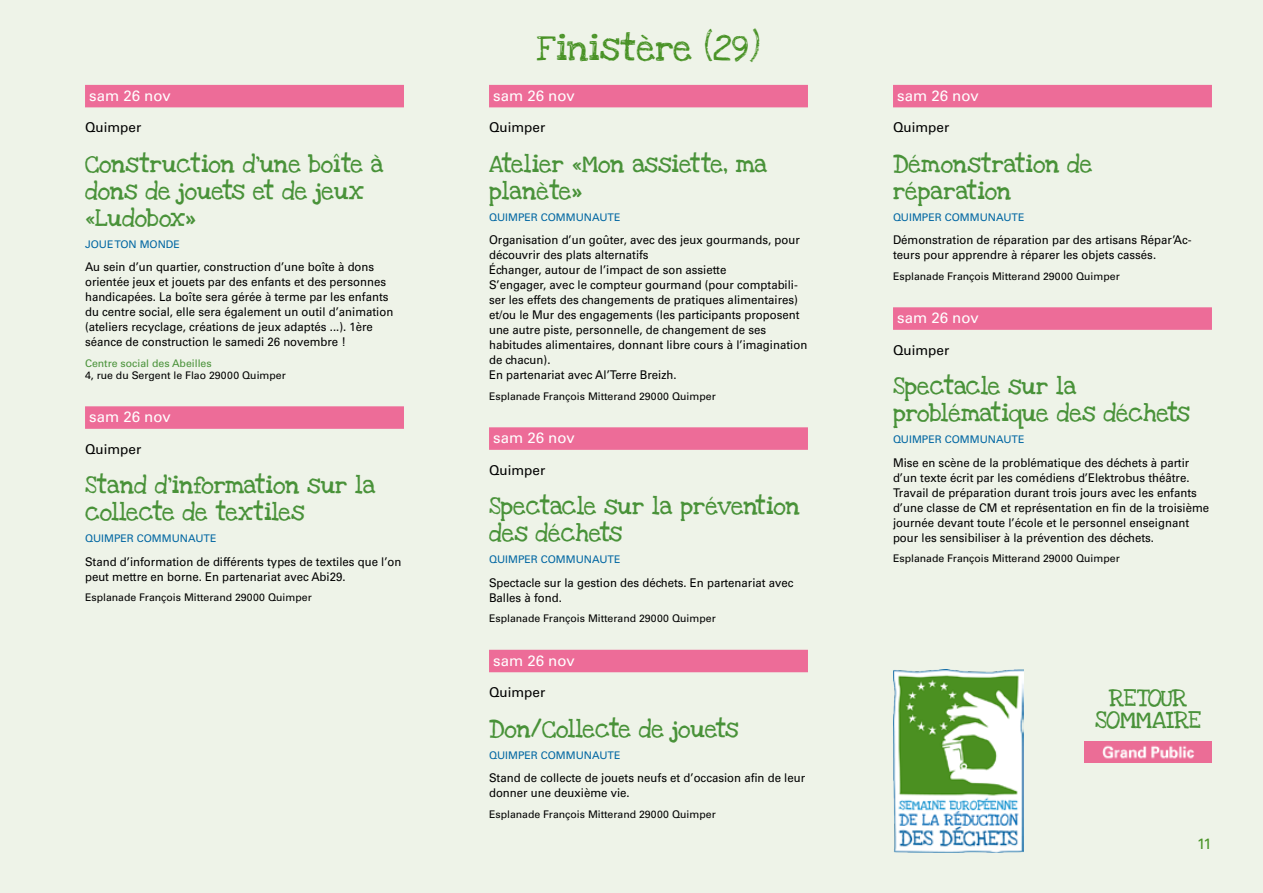
<style>
.page{position:relative;width:1263px;height:893px;background:#eef3e8}
.page>*{position:absolute;margin:0;border:0;box-sizing:border-box;transform-origin:0 0}
.t1{font:27px "Love Ya Like A Sister";color:#489225}
.t2{font:18px/27px "Love Ya Like A Sister Solid";color:#499239}
.t3{font:18px/22.5px "Love Ya Like A Sister Solid";letter-spacing:-.03em;color:#499239;text-align:center}
.t4{font:15px "Univers LT Std";color:#fff}
.t5{font:15px "Univers LT Std";color:#489225}
.t6{font:13.5px "Univers LT Std";color:#000}
.t7{font:12px/15px "Univers LT Std";color:#000;scale:.95 1}
.t8{font:10.5px "Univers LT Std";color:#000}
.t9{font:10.5px "Univers LT Std";color:#0066a2}
.t10{font:10.5px "Univers LT Std";color:#499239}
</style>
<div class="page">
<img style="left:893px;top:670px;width:131px;height:183px">
<div style="left:85px;top:85px;width:319px;height:22px;background:#ed6c98"></div>
<div style="left:85px;top:406px;width:319px;height:23px;background:#ed6c98"></div>
<div style="left:489px;top:85px;width:319px;height:22px;background:#ed6c98"></div>
<div style="left:489px;top:427px;width:319px;height:23px;background:#ed6c98"></div>
<div style="left:489px;top:650px;width:319px;height:22px;background:#ed6c98"></div>
<div style="left:893px;top:85px;width:319px;height:22px;background:#ed6c98"></div>
<div style="left:893px;top:307px;width:319px;height:23px;background:#ed6c98"></div>
<img style="left:1084px;top:741px;width:128px;height:22px">
<p class="t4" style="left:89px;top:87px;width:83px">sam 26 nov</p>
<p class="t6" style="left:85px;top:119px;width:58px">Quimper</p>
<h2 class="t2" style="left:85px;top:151px;width:300px">Construction d’une boîte à dons de jouets et de jeux «Ludobox»</h2>
<p class="t9" style="left:85px;top:238px;width:96px">JOUE TON MONDE</p>
<p class="t7" style="left:85px;top:260px;width:326px">Au sein d’un quartier, construction d’une boîte à dons orientée jeux et jouets par des enfants et des personnes handicapées. La boîte sera gérée à terme par les enfants du centre social, elle sera également un outil d’animation (ateliers recyclage, créations de jeux adaptés ...). 1ère séance de construction le samedi 26 novembre !</p>
<p class="t10" style="left:85px;top:357px;width:128px">Centre social des Abeilles</p>
<p class="t8" style="left:85px;top:369px;width:202px">4, rue du Sergent le Flao 29000 Quimper</p>
<p class="t4" style="left:89px;top:408px;width:83px">sam 26 nov</p>
<p class="t6" style="left:85px;top:441px;width:58px">Quimper</p>
<h2 class="t2" style="left:85px;top:472px;width:292px">Stand d’information sur la collecte de textiles</h2>
<p class="t9" style="left:85px;top:532px;width:133px">QUIMPER COMMUNAUTE</p>
<p class="t7" style="left:85px;top:554px;width:335px">Stand d’information de différents types de textiles que l’on peut mettre en borne. En partenariat avec Abi29.</p>
<p class="t8" style="left:85px;top:591px;width:228px">Esplanade François Mitterand 29000 Quimper</p>
<h1 class="t1" style="left:536px;top:26px;width:226px">F inistère (29)</h1>
<p class="t4" style="left:493px;top:87px;width:83px">sam 26 nov</p>
<p class="t6" style="left:489px;top:119px;width:58px">Quimper</p>
<h2 class="t2" style="left:489px;top:151px;width:280px">Atelier «Mon assiette, ma planète»</h2>
<p class="t9" style="left:489px;top:211px;width:133px">QUIMPER COMMUNAUTE</p>
<p class="t7" style="left:489px;top:233px;width:336px">Organisation d’un goûter, avec des jeux gourmands, pour découvrir des plats alternatifs<br>Échanger, autour de l’impact de son assiette<br>S’engager, avec le compteur gourmand (pour comptabili&shy;ser les effets des changements de pratiques alimentaires) et/ou le Mur des engagements (les participants proposent une autre piste, personnelle, de changement de ses habitudes alimentaires, donnant libre cours à l’imagination de chacun).<br>En partenariat avec Al’Terre Breizh.</p>
<p class="t8" style="left:489px;top:390px;width:228px">Esplanade François Mitterand 29000 Quimper</p>
<p class="t4" style="left:493px;top:429px;width:83px">sam 26 nov</p>
<p class="t6" style="left:489px;top:462px;width:58px">Quimper</p>
<h2 class="t2" style="left:489px;top:493px;width:312px">Spectacle sur la prévention des déchets</h2>
<p class="t9" style="left:489px;top:553px;width:133px">QUIMPER COMMUNAUTE</p>
<p class="t7" style="left:489px;top:575px;width:322px">Spectacle sur la gestion des déchets. En partenariat avec<br>Balles à fond.</p>
<p class="t8" style="left:489px;top:612px;width:228px">Esplanade François Mitterand 29000 Quimper</p>
<p class="t4" style="left:493px;top:651px;width:83px">sam 26 nov</p>
<p class="t6" style="left:489px;top:684px;width:58px">Quimper</p>
<h2 class="t2" style="left:489px;top:716px;width:251px">Don/Collecte de jouets</h2>
<p class="t9" style="left:489px;top:749px;width:133px">QUIMPER COMMUNAUTE</p>
<p class="t7" style="left:489px;top:771px;width:334px">Stand de collecte de jouets neufs et d’occasion afin de leur donner une deuxième vie.</p>
<p class="t8" style="left:489px;top:808px;width:228px">Esplanade François Mitterand 29000 Quimper</p>
<p class="t4" style="left:897px;top:87px;width:83px">sam 26 nov</p>
<p class="t6" style="left:893px;top:119px;width:58px">Quimper</p>
<h2 class="t2" style="left:893px;top:151px;width:201px">Démonstration de réparation</h2>
<p class="t9" style="left:893px;top:211px;width:133px">QUIMPER COMMUNAUTE</p>
<p class="t7" style="left:893px;top:233px;width:316px">Démonstration de réparation par des artisans Répar’Ac&shy;teurs pour apprendre à réparer les objets cassés.</p>
<p class="t8" style="left:893px;top:270px;width:228px">Esplanade François Mitterand 29000 Quimper</p>
<p class="t4" style="left:897px;top:309px;width:83px">sam 26 nov</p>
<p class="t6" style="left:893px;top:342px;width:58px">Quimper</p>
<h2 class="t2" style="left:893px;top:373px;width:298px">Spectacle sur la problématique des déchets</h2>
<p class="t9" style="left:893px;top:433px;width:133px">QUIMPER COMMUNAUTE</p>
<p class="t7" style="left:893px;top:455px;width:334px">Mise en scène de la problématique des déchets à partir d’un texte écrit par les comédiens d’Elektrobus théâtre.<br>Travail de préparation durant trois jours avec les enfants d’une classe de CM et représentation en fin de la troisième journée devant toute l’école et le personnel enseignant pour les sensibiliser à la prévention des déchets.</p>
<p class="t8" style="left:893px;top:552px;width:228px">Esplanade François Mitterand 29000 Quimper</p>
<h2 class="t3" style="left:1095px;top:687px;width:107px">RETOUR<br>SOMMAIRE</h2>
<p class="t5" style="left:1197px;top:834px;width:16px">11</p>
</div>
